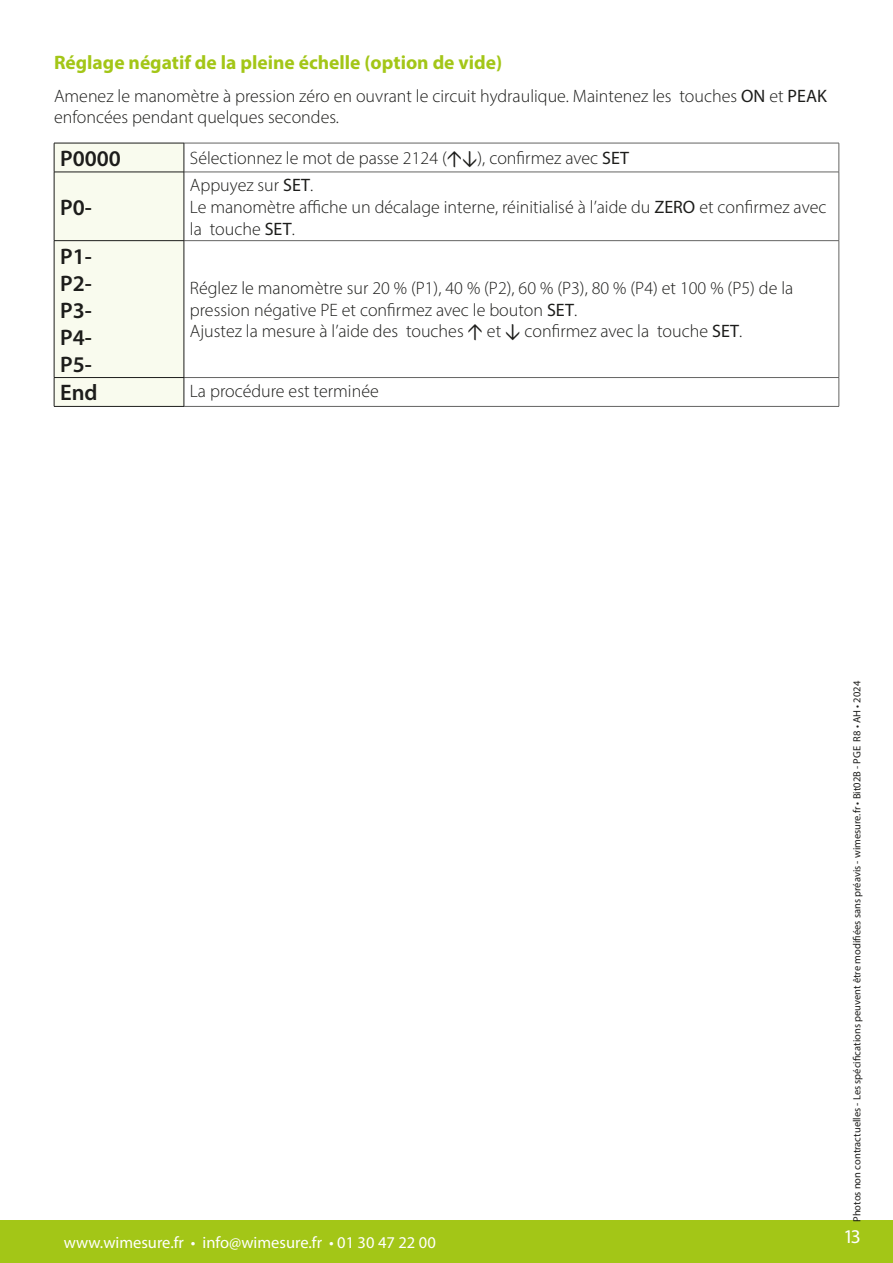
<style>
.page{position:relative;width:893px;height:1263px;background:#fff}
.page>*{position:absolute;margin:0;border:0;box-sizing:border-box;transform-origin:0 0}
.t1{font:600 22.5px "Myriad Pro";color:#1d1d1b}
.t2{font:700 19.5px "Myriad Pro";color:#a3c617}
.t3{font:19.5px "Myriad Pro";color:#fff}
.t4{font:300 18px/21.6px "Myriad Pro";color:#1d1d1b}
.t5{font:16.5px "Myriad Pro";color:#fff}
.t6{font:10.5px "Myriad Pro";color:#1d1d1b}
.s1{font-weight:400}
.s2{font-family:"Cocon Pro"}
</style>
<div class="page">
<div style="left:0;top:1220px;width:893px;height:43px;background:#a3c617"></div>
<hr style="left:184px;top:143px;width:655px;height:1px;background:#646463">
<svg style="left:839px;top:143px;width:1px;height:29px"></svg>
<hr style="left:184px;top:172px;width:655px;height:1px;background:#646463">
<hr style="left:839px;top:172px;width:1px;height:69px;background:#646463">
<hr style="left:184px;top:240px;width:655px;height:1px;background:#646463">
<hr style="left:839px;top:241px;width:1px;height:136px;background:#646463">
<hr style="left:184px;top:377px;width:655px;height:1px;background:#646463">
<svg style="left:839px;top:378px;width:1px;height:28px"></svg>
<hr style="left:184px;top:406px;width:655px;height:1px;background:#646463">
<div style="left:54px;top:143px;width:131px;height:263px;background:#f9fbee"></div>
<hr style="left:54px;top:406px;width:130px;height:1px;background:#1d1d1b">
<p class="t2" style="left:54px;top:49px;width:450px">Réglage négatif de la pleine échelle (option de vide)</p>
<p class="t4" style="left:54px;top:85px;width:774px">Amenez le manomètre à pression zéro en ouvrant le circuit hydraulique. Maintenez les touches <span class="s1">ON</span> et <span class="s1">PEAK </span>enfoncées pendant quelques secondes.</p>
<p class="t1" style="left:60px;top:144px;width:62px">P0000</p>
<p class="t4" style="left:190px;top:147px;width:441px">Sélectionnez le mot de passe 2124 (<span class="s2">↑↓</span>), confirmez avec <span class="s1">SET</span></p>
<p class="t1" style="left:60px;top:193px;width:33px">P0-</p>
<p class="t4" style="left:190px;top:174px;width:125px">Appuyez sur <span class="s1">SET</span>.</p>
<p class="t4" style="left:190px;top:196px;width:638px">Le manomètre affiche un décalage interne, réinitialisé à l’aide du <span class="s1">ZERO</span> et confirmez avec la touche <span class="s1">SET</span>.</p>
<p class="t1" style="left:60px;top:242px;width:33px">P1-</p>
<p class="t1" style="left:60px;top:269px;width:33px">P2-</p>
<p class="t1" style="left:60px;top:296px;width:33px">P3-</p>
<p class="t1" style="left:60px;top:323px;width:33px">P4-</p>
<p class="t1" style="left:60px;top:350px;width:33px">P5-</p>
<p class="t4" style="left:190px;top:277px;width:605px">Réglez le manomètre sur 20 % (P1), 40 % (P2), 60 % (P3), 80 % (P4) et 100 % (P5) de la pression négative PE et confirmez avec le bouton <span class="s1">SET</span>.</p>
<p class="t4" style="left:190px;top:320px;width:554px">Ajustez la mesure à l’aide des touches <span class="s2">↑</span> et <span class="s2">↓</span> confirmez avec la touche <span class="s1">SET</span>.</p>
<p class="t1" style="left:60px;top:378px;width:39px">End</p>
<p class="t4" style="left:190px;top:380px;width:190px">La procédure est terminée</p>
<p class="t5" style="left:64px;top:1232px;width:374px">www.wimesure.fr • info@wimesure.fr • 01 30 47 22 00</p>
<p class="t6" style="left:850px;top:1222px;width:542px;rotate:-90deg">Photos non contractuelles - Les spécifications peuvent être modifiées sans préavis - wimesure.fr • Bit02B - PGE R8 • AH • 2024</p>
<p class="t3" style="left:845px;top:1225px;width:17px">13</p>
</div>
